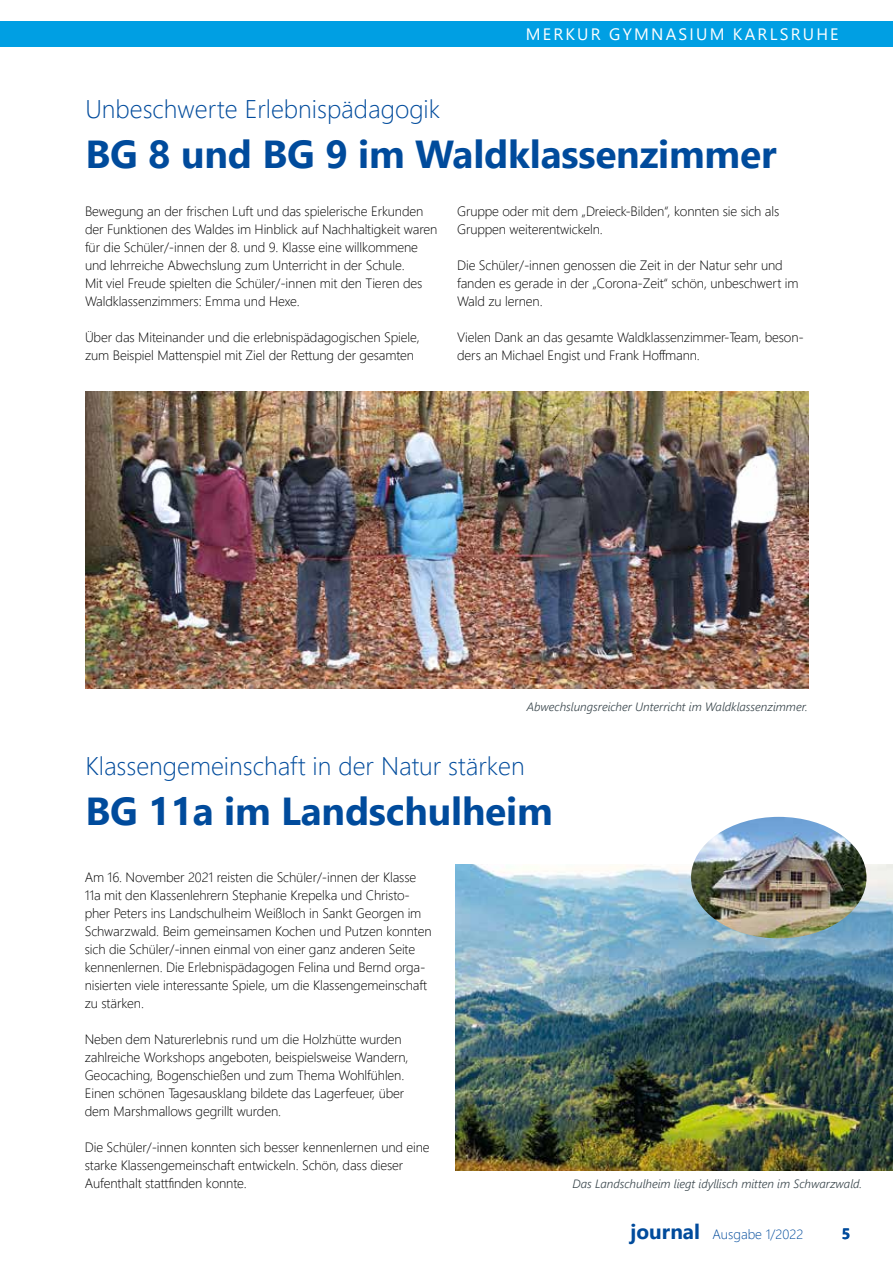
<style>
.page{position:relative;width:893px;height:1263px;background:#fff}
.page>*{position:absolute;margin:0;border:0;box-sizing:border-box;transform-origin:0 0}
.t1{font:700 39px "Segoe UI";letter-spacing:-.005em;color:#004b9c}
.t2{font:300 25.5px "Segoe UI";color:#004b9c}
.t3{font:16.5px "Segoe UI";letter-spacing:.135em;color:#fff}
.t4{font:700 15px "Segoe UI";color:#004b9c}
.t5{font:300 13.5px/18px "Segoe UI";letter-spacing:-.01em;color:#000}
.t6{font:300 13.5px "Segoe UI";color:#004b9c}
.t7{font:italic 300 12px "Segoe UI";color:#354248}
.s1{font-weight:700;font-size:20.85px}
</style>
<div class="page">
<img style="left:85px;top:392px;width:723px;height:296px">
<img style="left:455px;top:864px;width:438px;height:306px">
<img style="left:691px;top:817px;width:175px;height:121px">
<div style="left:0;top:21px;width:893px;height:26px;background:#009fe3"></div>
<p class="t3" style="left:526px;top:18px;width:314px">MERKUR GYMNASIUM KARLSRUHE</p>
<p class="t3" style="left:773px;top:18px;width:67px">RUBRIK</p>
<h2 class="t2" style="left:85px;top:85px;width:356px">Unbeschwerte Erlebnispädagogik</h2>
<h1 class="t1" style="left:85px;top:117px;width:693px">BG 8 und BG 9 im Waldklassenzimmer</h1>
<p class="t5" style="left:85px;top:201px;width:354px">Bewegung an der frischen Luft und das spielerische Erkunden der Funktionen des Waldes im Hinblick auf Nachhaltigkeit waren für die Schüler/-innen der 8. und 9. Klasse eine willkommene und lehrreiche Abwechslung zum Unterricht in der Schule.<br>Mit viel Freude spielten die Schüler/-innen mit den Tieren des Waldklassenzimmers: Emma und Hexe.</p>
<p class="t5" style="left:85px;top:327px;width:336px">Über das Miteinander und die erlebnispädagogischen Spiele, zum Beispiel Mattenspiel mit Ziel der Rettung der gesamten</p>
<p class="t5" style="left:457px;top:201px;width:324px">Gruppe oder mit dem „Dreieck-Bilden“, konnten sie sich als<br>Gruppen weiterentwickeln.</p>
<p class="t5" style="left:457px;top:255px;width:343px">Die Schüler/-innen genossen die Zeit in der Natur sehr und fanden es gerade in der „Corona-Zeit“ schön, unbeschwert im<br>Wald zu lernen.</p>
<p class="t5" style="left:457px;top:327px;width:348px">Vielen Dank an das gesamte Waldklassenzimmer-Team, beson&shy;ders an Michael Engist und Frank Hoffmann.</p>
<p class="t7" style="left:527px;top:695px;width:283px">Abwechslungsreicher Unterricht im Waldklassenzimmer.</p>
<h2 class="t2" style="left:85px;top:742px;width:441px">Klassengemeinschaft in der Natur stärken</h2>
<h1 class="t1" style="left:85px;top:774px;width:469px">BG 11a im Landschulheim</h1>
<p class="t5" style="left:85px;top:867px;width:348px">Am 16. November 2021 reisten die Schüler/-innen der Klasse 11a mit den Klassenlehrern Stephanie Krepelka und Christo&shy;pher Peters ins Landschulheim Weißloch in Sankt Georgen im Schwarzwald. Beim gemeinsamen Kochen und Putzen konnten sich die Schüler/-innen einmal von einer ganz anderen Seite kennenlernen. Die Erlebnispädagogen Felina und Bernd orga&shy;nisierten viele interessante Spiele, um die Klassengemeinschaft zu stärken.</p>
<p class="t5" style="left:85px;top:1029px;width:325px">Neben dem Naturerlebnis rund um die Holzhütte wurden zahlreiche Workshops angeboten, beispielsweise Wandern, Geocaching, Bogenschießen und zum Thema Wohlfühlen.<br>Einen schönen Tagesausklang bildete das Lagerfeuer, über dem Marshmallows gegrillt wurden.</p>
<p class="t5" style="left:85px;top:1137px;width:346px">Die Schüler/-innen konnten sich besser kennenlernen und eine starke Klassengemeinschaft entwickeln. Schön, dass dieser<br>Aufenthalt stattfinden konnte.</p>
<p class="t7" style="left:572px;top:1172px;width:291px">Das Landschulheim liegt idyllisch mitten im Schwarzwald.</p>
<p class="t4" style="left:842px;top:1219px;width:10px">5</p>
<p class="t6" style="left:631px;top:1221px;width:174px"><span class="s1">journal</span> Ausgabe 1/2022</p>
</div>
